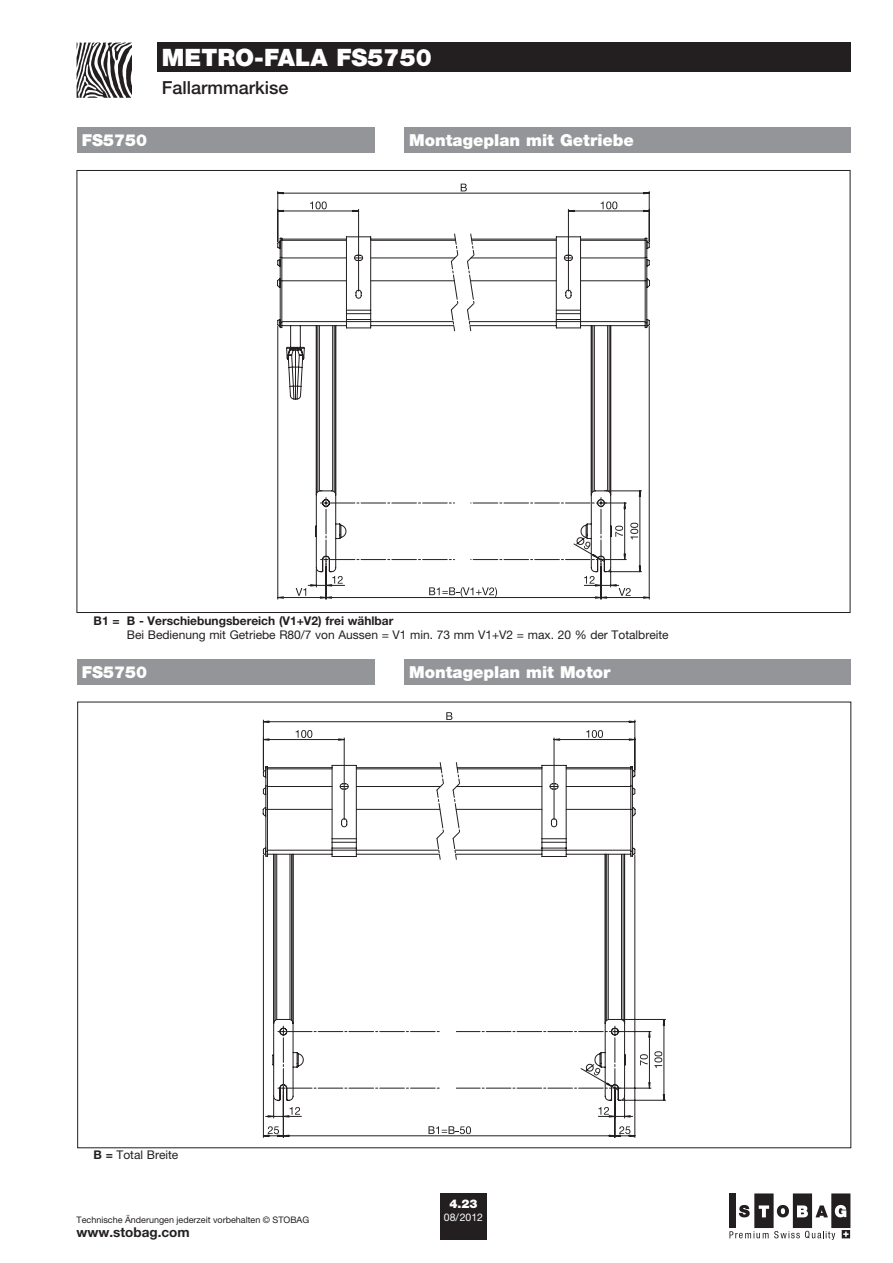
<style>
.page{position:relative;width:893px;height:1263px;background:#fff}
.page>*{position:absolute;margin:0;border:0;box-sizing:border-box;transform-origin:0 0}
.t1{font:900 24px "Helvetica Neue LT Pro";color:#fff}
.t2{font:500 18px "Helvetica Neue LT Pro";color:#231f20}
.t3{font:900 16.5px "Helvetica Neue LT Pro";color:#fff}
.t4{font:700 13.5px "Helvetica Neue LT Pro";color:#231f20}
.t5{font:12px "Helvetica Neue LT Pro";color:#231f20}
.t6{font:700 12px "Helvetica Neue LT Pro";color:#231f20}
.t7{font:900 12px "Helvetica Neue LT Pro";color:#fff}
.t8{font:10.5px "Helvetica Neue LT Pro";color:#fff}
.t9{font:9px "Helvetica Neue LT Pro";color:#231f20}
.s1{font-weight:700}
</style>
<div class="page">
<svg style="left:77px;top:43px;width:55px;height:55px"></svg>
<svg style="left:446px;top:712px;width:6px;height:8px"></svg>
<svg style="left:263px;top:720px;width:403px;height:417px"></svg>
<svg style="left:283px;top:1107px;width:17px;height:10px"></svg>
<svg style="left:598px;top:1107px;width:17px;height:10px"></svg>
<svg style="left:263px;top:1126px;width:26px;height:10px"></svg>
<svg style="left:609px;top:1126px;width:26px;height:10px"></svg>
<svg style="left:663px;top:1094px;width:2px;height:6px"></svg>
<svg style="left:663px;top:1019px;width:2px;height:6px"></svg>
<svg style="left:263px;top:765px;width:373px;height:336px"></svg>
<svg style="left:631px;top:786px;width:5px;height:69px"></svg>
<svg style="left:461px;top:184px;width:6px;height:7px"></svg>
<svg style="left:277px;top:191px;width:373px;height:408px"></svg>
<svg style="left:568px;top:210px;width:6px;height:2px"></svg>
<svg style="left:353px;top:210px;width:6px;height:2px"></svg>
<svg style="left:296px;top:576px;width:47px;height:22px"></svg>
<svg style="left:584px;top:576px;width:47px;height:22px"></svg>
<svg style="left:277px;top:236px;width:371px;height:336px"></svg>
<svg style="left:471px;top:237px;width:179px;height:335px"></svg>
<div style="left:405px;top:659px;width:446px;height:26px;background:#939598"></div>
<div style="left:405px;top:128px;width:446px;height:25px;background:#939598"></div>
<svg style="left:729px;top:1193px;width:121px;height:47px"></svg>
<div style="left:440px;top:1193px;width:47px;height:47px;background:#231f20"></div>
<div style="left:157px;top:43px;width:693px;height:29px;background:#231f20"></div>
<div style="left:77px;top:128px;width:298px;height:25px;background:#939598"></div>
<div style="left:77px;top:659px;width:298px;height:26px;background:#939598"></div>
<h1 class="t1" style="left:162px;top:43px;width:271px">metro-Fala FS5750</h1>
<h3 class="t3" style="left:82px;top:130px;width:67px">FS5750</h3>
<h2 class="t2" style="left:162px;top:76px;width:128px">Fallarmmarkise</h2>
<h3 class="t3" style="left:409px;top:130px;width:226px">Montageplan mit Getriebe</h3>
<p class="t6" style="left:94px;top:613px;width:301px">B1 = B - Verschiebungsbereich (V1+V2) frei wählbar</p>
<p class="t5" style="left:127px;top:627px;width:543px">Bei Bedienung mit Getriebe R80/7 von Aussen = V1 min. 73 mm V1+V2 = max. 20 % der Totalbreite</p>
<h3 class="t3" style="left:82px;top:662px;width:67px">FS5750</h3>
<h3 class="t3" style="left:409px;top:662px;width:203px">Montageplan mit Motor</h3>
<p class="t5" style="left:94px;top:1147px;width:86px"><span class="s1">B =</span> Total Breite</p>
<p class="t9" style="left:77px;top:1214px;width:234px">Technische Änderungen jederzeit vorbehalten © STOBAG</p>
<p class="t4" style="left:77px;top:1224px;width:115px">www.stobag.com</p>
<p class="t7" style="left:449px;top:1197px;width:30px">4.23</p>
<p class="t8" style="left:444px;top:1211px;width:41px">08/2012</p>
</div>
